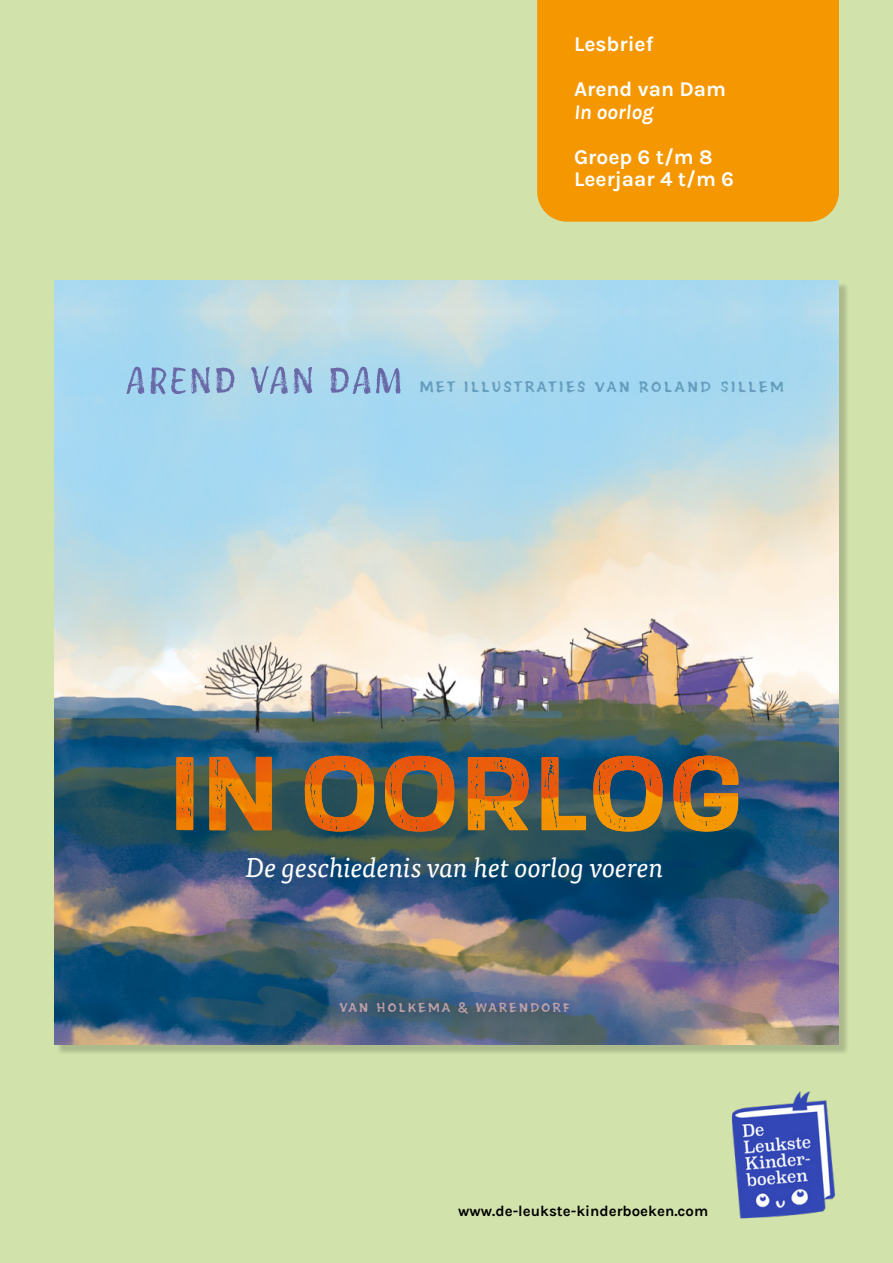
<style>
.page{position:relative;width:893px;height:1263px;background:#d1e2aa}
.page>*{position:absolute;margin:0;border:0;box-sizing:border-box;transform-origin:0 0}
.t1{font:56.7px "Brushberry Sans One";letter-spacing:.06em;color:#6969a7}
.t2{font:italic 27.15px "Tisa Pro";letter-spacing:-.01em;color:#fff}
.t3{font:21px/45px "Karla";color:#fff}
.t4{font:italic 700 21px "Karla";color:#fff}
.t5{font:15.9px "Brushberry Sans Two";letter-spacing:.125em;color:#659dbd}
.t6{font:15px "Karla";color:#000}
.t7{font:13.65px "Brushberry Sans Two";letter-spacing:.125em;color:#bca1a7}
</style>
<div class="page">
<div style="left:56px;top:282px;width:793px;height:773px;background:#000;opacity:.18"></div>
<img style="left:54px;top:280px;width:785px;height:765px">
<img style="left:330px;top:992px;width:249px;height:32px">
<img style="left:54px;top:972px;width:3px;height:48px">
<svg style="left:176px;top:756px;width:563px;height:76px;background:#886335"></svg>
<img style="left:732px;top:1091px;width:103px;height:128px">
<div style="left:537px;top:0;width:302px;height:222px;background:#f49700"></div>
<p class="t3" style="left:574px;top:21px;width:153px">Lesbrief<br>Arend van Dam</p>
<p class="t4" style="left:574px;top:98px;width:81px">In oorlog</p>
<p class="t3" style="left:574px;top:145px;width:161px;line-height:22.5px">Groep 6 t/m 8<br>Leerjaar 4 t/m 6</p>
<h1 class="t1" style="left:127px;top:356px;width:277px">AREND VAN DAM</h1>
<p class="t5" style="left:420px;top:374px;width:366px">MET ILLUSTRATIES VAN ROLAND SILLEM</p>
<p class="t2" style="left:246px;top:848px;width:420px">De geschiedenis van het oorlog voeren</p>
<p class="t7" style="left:340px;top:997px;width:232px">VAN HOLKEMA &amp; WARENDORF</p>
<p class="t6" style="left:458px;top:1201px;width:252px">www.de-leukste-kinderboeken.com</p>
</div>
